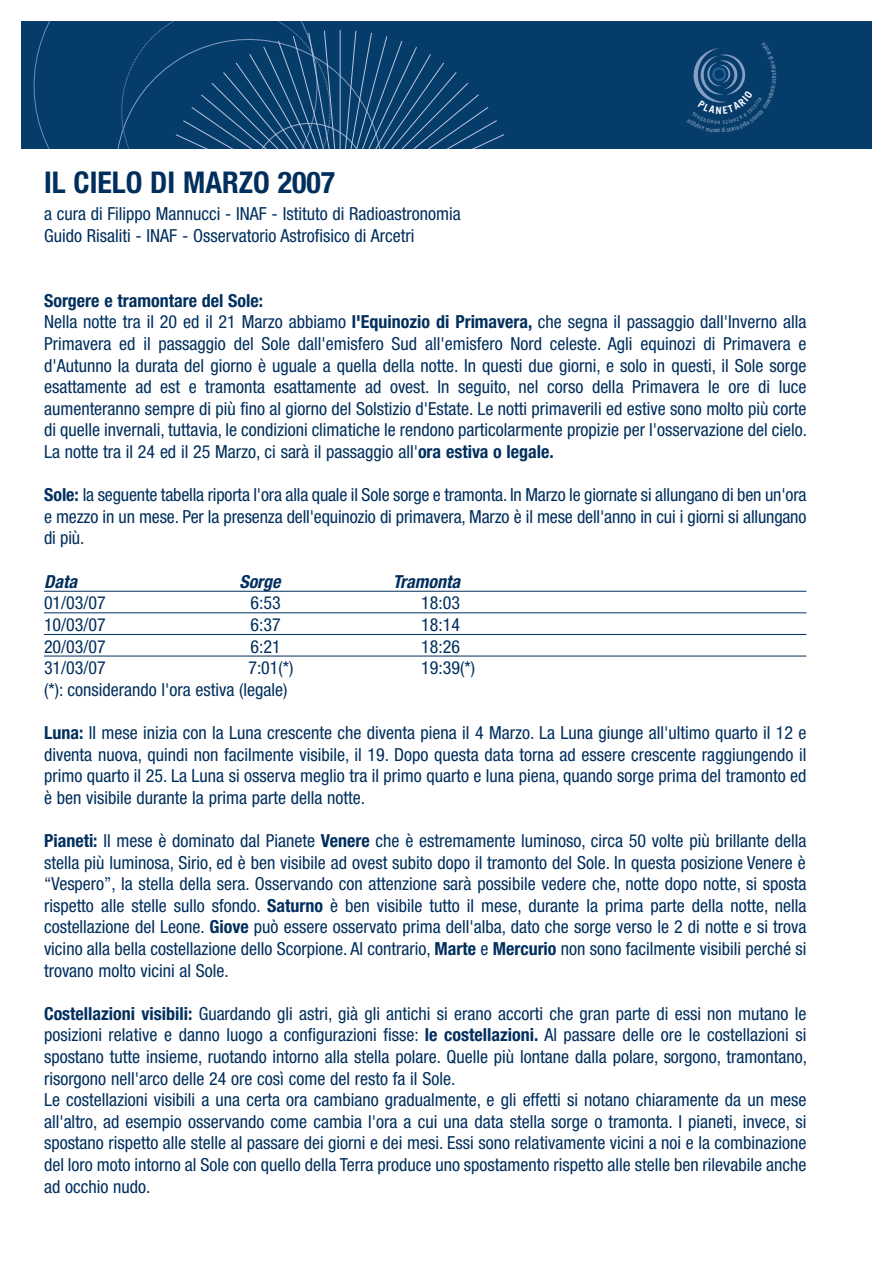
<style>
.page{position:relative;width:893px;height:1263px;background:#fff}
.page>*{position:absolute;margin:0;border:0;box-sizing:border-box;transform-origin:0 0}
.t1{font:700 condensed 30px "Helvetica Neue";color:#002f5e}
.t2{font:condensed 18px/21.6px "Helvetica Neue";color:#002f5e}
.t3{font:italic 700 condensed 18px "Helvetica Neue";color:#002f5e}
.t4{font:6.3px "Trade Gothic Cond Eighteen";color:#9fb1d0}
.s1{font-weight:700}
</style>
<div class="page">
<div style="left:21px;top:21px;width:851px;height:128px;background:#053c69"></div>
<svg style="left:33px;top:21px;width:477px;height:128px"></svg>
<hr style="left:44px;top:591px;width:762px;height:1px;background:#002f5e">
<hr style="left:44px;top:612px;width:762px;height:1px;background:#002f5e">
<hr style="left:44px;top:634px;width:762px;height:1px;background:#002f5e">
<hr style="left:44px;top:656px;width:762px;height:1px;background:#002f5e">
<svg style="left:693px;top:48px;width:53px;height:55px"></svg>
<h1 class="t1" style="left:44px;top:172px;width:293px">IL CIELO DI MARZO 2007</h1>
<p class="t2" style="left:44px;top:205px;width:418px">a cura di Filippo Mannucci - INAF - Istituto di Radioastronomia<br>Guido Risaliti - INAF - Osservatorio Astrofisico di Arcetri</p>
<p class="t4" style="left:771px;top:77px;width:3px;rotate:-90deg">r</p>
<p class="t2" style="left:44px;top:291px;width:765px"><span class="s1">Sorgere e tramontare del Sole:<br></span>Nella notte tra il 20 ed il 21 Marzo abbiamo <span class="s1">l'Equinozio di Primavera,</span> che segna il passaggio dall'Inverno alla Primavera ed il passaggio del Sole dall'emisfero Sud all'emisfero Nord celeste. Agli equinozi di Primavera e d'Autunno la durata del giorno è uguale a quella della notte. In questi due giorni, e solo in questi, il Sole sorge esattamente ad est e tramonta esattamente ad ovest. In seguito, nel corso della Primavera le ore di luce aumenteranno sempre di più fino al giorno del Solstizio d'Estate. Le notti primaverili ed estive sono molto più corte di quelle invernali, tuttavia, le condizioni climatiche le rendono particolarmente propizie per l'osservazione del cielo.<br>La notte tra il 24 ed il 25 Marzo, ci sarà il passaggio all'<span class="s1">ora estiva o legale.</span></p>
<p class="t2" style="left:44px;top:486px;width:764px;text-align:justify"><span class="s1">Sole:</span> la seguente tabella riporta l'ora alla quale il Sole sorge e tramonta. In Marzo le giornate si allungano di ben un'ora e mezzo in un mese. Per la presenza dell'equinozio di primavera, Marzo è il mese dell'anno in cui i giorni si allungano di più.</p>
<p class="t3" style="left:44px;top:575px;width:38px">Data</p>
<p class="t3" style="left:239px;top:575px;width:46px">Sorge</p>
<p class="t3" style="left:393px;top:575px;width:72px">Tramonta</p>
<p class="t2" style="left:44px;top:594px;width:63px">01/03/07</p>
<p class="t2" style="left:250px;top:594px;width:32px">6:53</p>
<p class="t2" style="left:421px;top:594px;width:40px">18:03</p>
<p class="t2" style="left:44px;top:615px;width:63px">10/03/07</p>
<p class="t2" style="left:250px;top:615px;width:32px">6:37</p>
<p class="t2" style="left:421px;top:615px;width:40px">18:14</p>
<p class="t2" style="left:44px;top:637px;width:63px">20/03/07</p>
<p class="t2" style="left:250px;top:637px;width:32px">6:21</p>
<p class="t2" style="left:421px;top:637px;width:40px">18:26</p>
<p class="t2" style="left:44px;top:658px;width:63px">31/03/07</p>
<p class="t2" style="left:248px;top:658px;width:47px">7:01(*)</p>
<p class="t2" style="left:421px;top:658px;width:55px">19:39(*)</p>
<p class="t2" style="left:44px;top:680px;width:245px">(*): considerando l'ora estiva (legale)</p>
<p class="t2" style="left:44px;top:723px;width:764px;text-align:justify"><span class="s1">Luna:</span> lI mese inizia con la Luna crescente che diventa piena il 4 Marzo. La Luna giunge all'ultimo quarto il 12 e diventa nuova, quindi non facilmente visibile, il 19. Dopo questa data torna ad essere crescente raggiungendo il primo quarto il 25. La Luna si osserva meglio tra il primo quarto e luna piena, quando sorge prima del tramonto ed è ben visibile durante la prima parte della notte.</p>
<p class="t2" style="left:44px;top:831px;width:764px;text-align:justify"><span class="s1">Pianeti:</span> Il mese è dominato dal Pianete <span class="s1">Venere</span> che è estremamente luminoso, circa 50 volte più brillante della stella più luminosa, Sirio, ed è ben visibile ad ovest subito dopo il tramonto del Sole. In questa posizione Venere è “Vespero”, la stella della sera. Osservando con attenzione sarà possibile vedere che, notte dopo notte, si sposta rispetto alle stelle sullo sfondo. <span class="s1">Saturno</span> è ben visibile tutto il mese, durante la prima parte della notte, nella costellazione del Leone. <span class="s1">Giove</span> può essere osservato prima dell'alba, dato che sorge verso le 2 di notte e si trova vicino alla bella costellazione dello Scorpione. Al contrario, <span class="s1">Marte</span> e <span class="s1">Mercurio</span> non sono facilmente visibili perché si trovano molto vicini al Sole.</p>
<p class="t2" style="left:44px;top:1004px;width:765px"><span class="s1">Costellazioni visibili:</span> Guardando gli astri, già gli antichi si erano accorti che gran parte di essi non mutano le posizioni relative e danno luogo a configurazioni fisse: <span class="s1">le costellazioni.</span> Al passare delle ore le costellazioni si spostano tutte insieme, ruotando intorno alla stella polare. Quelle più lontane dalla polare, sorgono, tramontano, risorgono nell'arco delle 24 ore così come del resto fa il Sole.<br>Le costellazioni visibili a una certa ora cambiano gradualmente, e gli effetti si notano chiaramente da un mese all'altro, ad esempio osservando come cambia l'ora a cui una data stella sorge o tramonta. I pianeti, invece, si spostano rispetto alle stelle al passare dei giorni e dei mesi. Essi sono relativamente vicini a noi e la combinazione del loro moto intorno al Sole con quello della Terra produce uno spostamento rispetto alle stelle ben rilevabile anche ad occhio nudo.</p>
</div>
